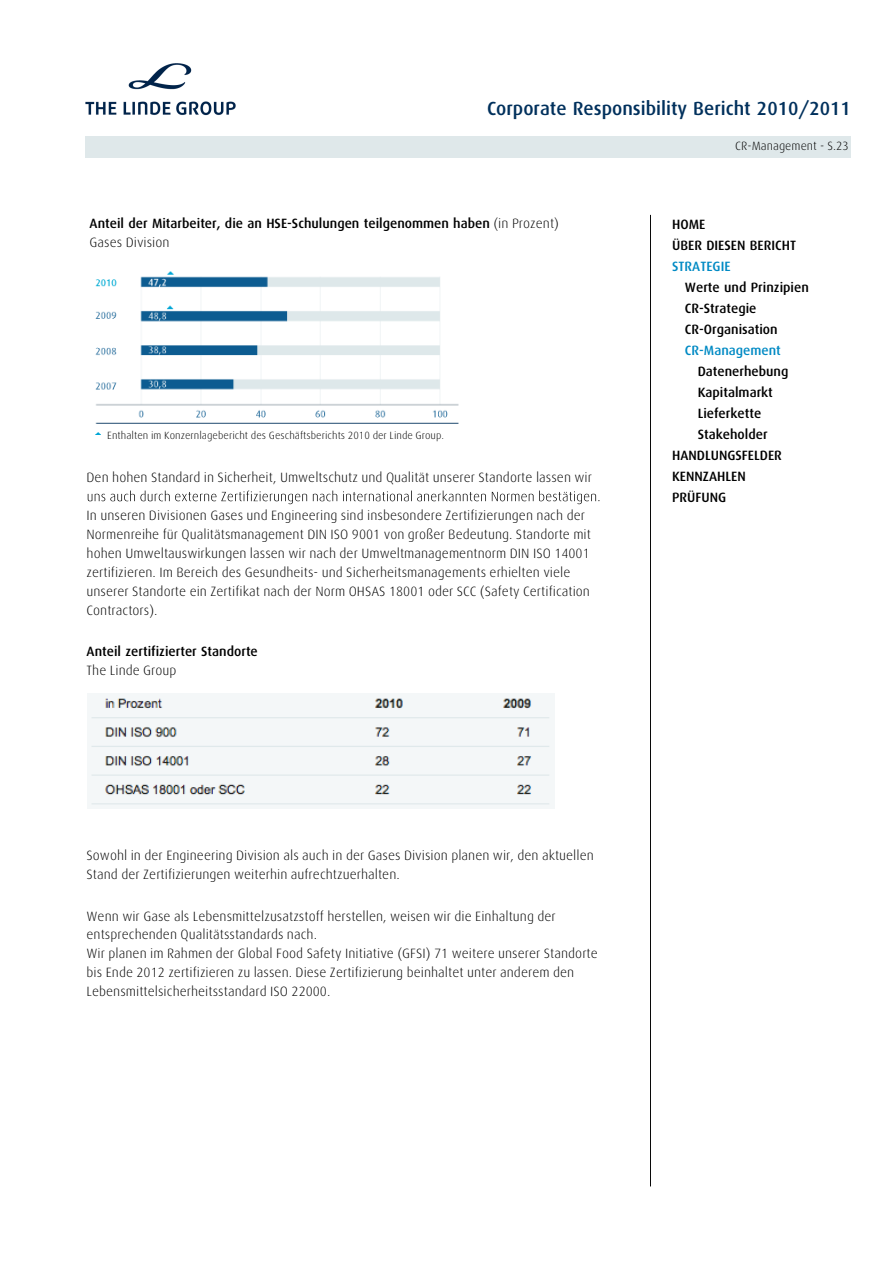
<style>
.page{position:relative;width:893px;height:1263px;background:#fff}
.page>*{position:absolute;margin:0;border:0;box-sizing:border-box;transform-origin:0 0}
.t1{font:500 19.05px "Linde Dax OT";color:#00305c}
.t2{font:300 13.5px/18.9px "Linde Dax OT";color:#000}
.t3{font:500 13.5px/21px "Linde Dax OT";color:#000}
.t4{font:500 13.5px "Linde Dax OT";color:#008ac4}
.t5{font:300 12px "Linde Dax OT";color:#000}
.t6{font:300 10.5px "Linde Dax OT";color:#000}
.s1{font-weight:300}
</style>
<div class="page">
<img style="left:85px;top:63px;width:151px;height:53px">
<div style="left:85px;top:136px;width:765px;height:21px;background:#dfe8ea"></div>
<hr style="left:650px;top:215px;width:1px;height:971px;background:#000">
<svg style="left:88px;top:491px;width:511px;height:13px"></svg>
<img style="left:95px;top:271px;width:364px;height:153px">
<img style="left:87px;top:693px;width:467px;height:116px">
<svg style="left:96px;top:432px;width:5px;height:3px"></svg>
<h1 class="t1" style="left:487px;top:96px;width:365px">Corporate Responsibility Bericht 2010/2011</h1>
<p class="t5" style="left:735px;top:138px;width:115px">CR-Management - S.23</p>
<p class="t3" style="left:90px;top:213px;width:471px;line-height:18.9px">Anteil der Mitarbeiter, die an HSE-Schulungen teilgenommen haben <span class="s1">(in Prozent)<br>Gases Division</span></p>
<p class="t6" style="left:107px;top:429px;width:338px">Enthalten im Konzernlagebericht des Geschäftsberichts 2010 der Linde Group.</p>
<p class="t2" style="left:87px;top:468px;width:507px">Den hohen Standard in Sicherheit, Umweltschutz und Qualität unserer Standorte lassen wir</p>
<p class="t2" style="left:87px;top:505px;width:506px">In unseren Divisionen Gases und Engineering sind insbesondere Zertifizierungen nach der Normenreihe für Qualitätsmanagement DIN ISO 9001 von großer Bedeutung. Standorte mit hohen Umweltauswirkungen lassen wir nach der Umweltmanagementnorm DIN ISO 14001 zertifizieren. Im Bereich des Gesundheits- und Sicherheitsmanagements erhielten viele unserer Standorte ein Zertifikat nach der Norm OHSAS 18001 oder SCC (Safety Certification Contractors).</p>
<p class="t3" style="left:87px;top:640px;width:173px">Anteil zertifizierter Standorte</p>
<p class="t2" style="left:87px;top:660px;width:91px">The Linde Group</p>
<p class="t2" style="left:87px;top:846px;width:509px">Sowohl in der Engineering Division als auch in der Gases Division planen wir, den aktuellen<br>Stand der Zertifizierungen weiterhin aufrechtzuerhalten.</p>
<p class="t2" style="left:87px;top:906px;width:513px">Wenn wir Gase als Lebensmittelzusatzstoff herstellen, weisen wir die Einhaltung der entsprechenden Qualitätsstandards nach.<br>Wir planen im Rahmen der Global Food Safety Initiative (GFSI) 71 weitere unserer Standorte bis Ende 2012 zertifizieren zu lassen. Diese Zertifizierung beinhaltet unter anderem den Lebensmittelsicherheitsstandard ISO 22000.</p>
<p class="t3" style="left:672px;top:214px;width:125px">HOME<br>ÜBER DIESEN BERICHT</p>
<p class="t4" style="left:672px;top:258px;width:60px">STRATEGIE</p>
<p class="t3" style="left:685px;top:277px;width:125px">Werte und Prinzipien<br>CR-Strategie<br>CR-Organisation</p>
<p class="t4" style="left:685px;top:342px;width:97px">CR-Management</p>
<p class="t3" style="left:697px;top:361px;width:92px">Datenerhebung</p>
<p class="t3" style="left:697px;top:382px;width:77px">Kapitalmarkt</p>
<p class="t3" style="left:697px;top:403px;width:65px">Lieferkette</p>
<p class="t3" style="left:697px;top:424px;width:71px">Stakeholder</p>
<p class="t3" style="left:672px;top:445px;width:111px">HANDLUNGSFELDER</p>
<p class="t3" style="left:672px;top:466px;width:75px">KENNZAHLEN</p>
<p class="t3" style="left:672px;top:487px;width:56px">PRÜFUNG</p>
</div>
